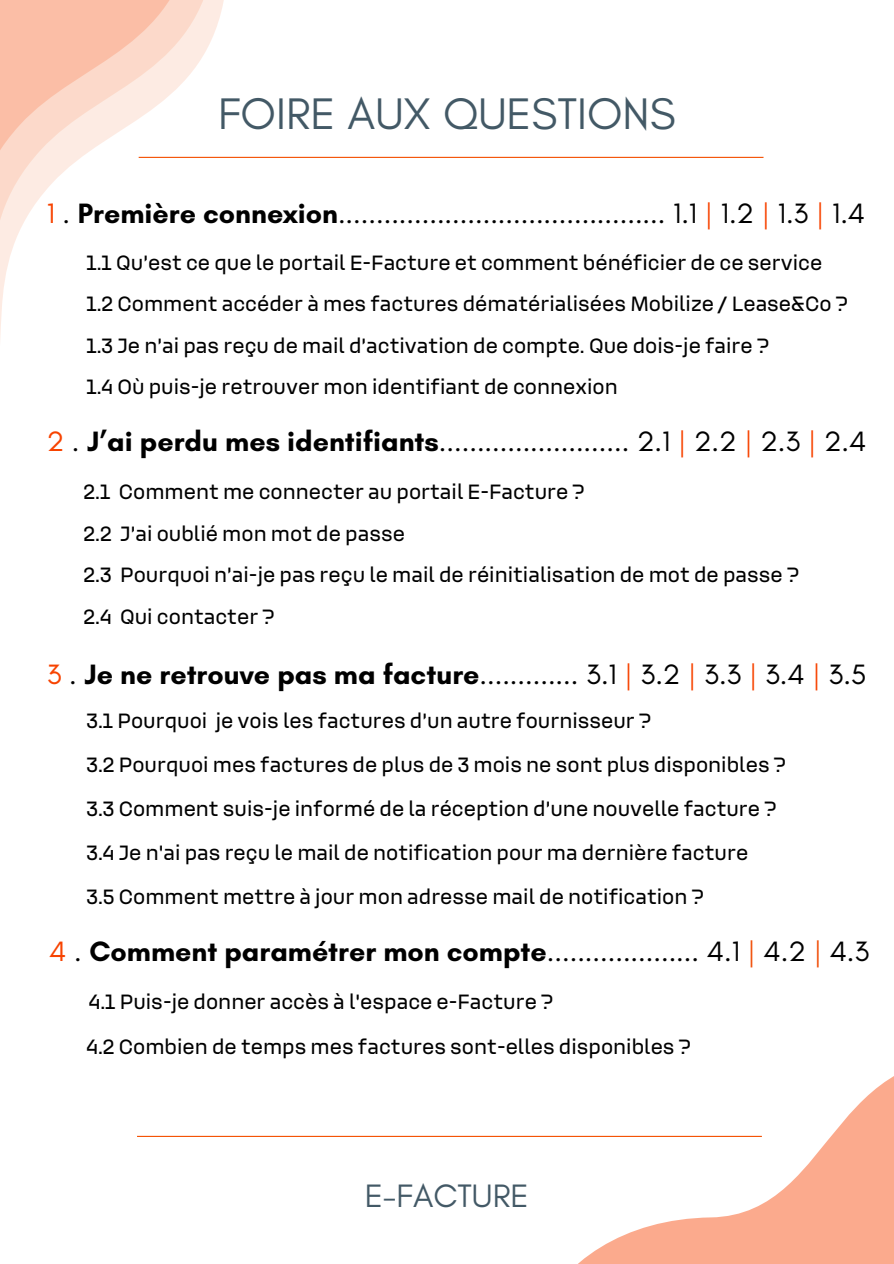
<style>
.page{position:relative;width:894px;height:1264px;background:#fff}
.page>*{position:absolute;margin:0;border:0;box-sizing:border-box;transform-origin:0 0}
.t1{font:45px "Glacial Indifference";color:#435966}
.t2{font:33px "Glacial Indifference";color:#435966}
.t3{font:28.5px "Glacial Indifference";color:#000}
.t4{font:22.5px/43.8px "MBLZ Text";color:#000}
.s1{color:#f74300}
.s2{font-weight:700}
.s3{color:#f14e08}
</style>
<div class="page">
<hr style="left:139px;top:157px;width:624px;height:1px;background:#f45000">
<hr style="left:137px;top:1135px;width:624px;height:1px;background:#f45000">
<svg style="left:397px;top:1076px;width:496px;height:187px"></svg>
<svg style="left:0;top:0;width:226px;height:338px"></svg>
<p class="t1" style="left:218px;top:86px;width:459px">FOIRE AUX QUESTIONS</p>
<p class="t3" style="left:47px;top:195px;width:819px"><span class="s1">1</span> . <span class="s2">Première connexion</span>........................................... 1.1 <span class="s1">|</span> 1.2 <span class="s1">|</span> 1.3 <span class="s1">|</span> 1.4</p>
<h3 class="t4" style="left:86px;top:241px;width:762px;line-height:41.4px">1.1 Qu’est ce que le portail E-Facture et comment bénéficier de ce service 1.2 Comment accéder à mes factures dématérialisées Mobilize / Lease&amp;Co ?<br>1.3 Je n’ai pas reçu de mail d’activation de compte. Que dois-je faire ?<br>1.4 Où puis-je retrouver mon identifiant de connexion</h3>
<h1 class="t3" style="left:47px;top:424px;width:821px"><span class="s1">2</span> . <span class="s2">J’ai perdu mes identifiants</span>......................... 2.1 <span class="s1">|</span> 2.2 <span class="s1">|</span> 2.3 <span class="s1">|</span> 2.4</h1>
<p class="t4" style="left:83px;top:470px;width:716px;line-height:41.5px">2.1 Comment me connecter au portail E-Facture ?<br>2.2 J’ai oublié mon mot de passe<br>2.3 Pourquoi n’ai-je pas reçu le mail de réinitialisation de mot de passe ?<br>2.4 Qui contacter ?</p>
<h3 class="t3" style="left:47px;top:656px;width:821px"><span class="s1">3</span> . <span class="s2">Je ne retrouve pas ma facture</span>............. 3.1 <span class="s1">|</span> 3.2 <span class="s1">|</span> 3.3 <span class="s1">|</span> 3.4 <span class="s1">|</span> 3.5</h3>
<p class="t4" style="left:86px;top:698px;width:700px">3.1 Pourquoi je vois les factures d’un autre fournisseur ?<br>3.2 Pourquoi mes factures de plus de 3 mois ne sont plus disponibles ?<br>3.3 Comment suis-je informé de la réception d’une nouvelle facture ?<br>3.4 Je n'ai pas reçu le mail de notification pour ma dernière facture<br>3.5 Comment mettre à jour mon adresse mail de notification ?</p>
<p class="t3" style="left:49px;top:933px;width:821px"><span class="s1">4</span> . <span class="s2">Comment paramétrer mon compte</span>.................... 4.1 <span class="s3">|</span> 4.2 <span class="s3">|</span> 4.3</p>
<h3 class="t4" style="left:86px;top:978px;width:605px;line-height:45px">4.1 Puis-je donner accès à l'espace e-Facture ?<br>4.2 Combien de temps mes factures sont-elles disponibles ?</h3>
<p class="t2" style="left:364px;top:1175px;width:166px">E-FACTURE</p>
</div>
